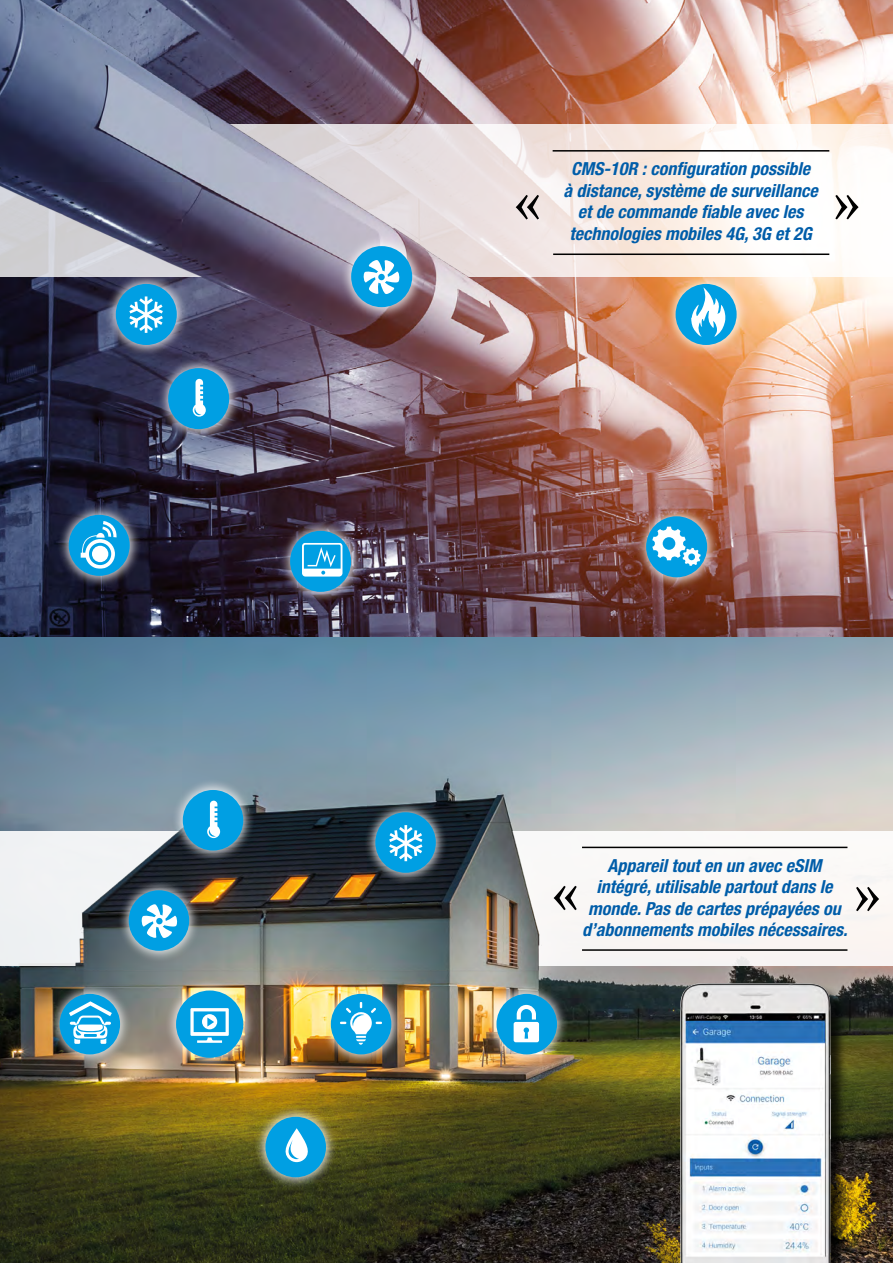
<style>
.page{position:relative;width:893px;height:1263px;background:#fff}
.page>*{position:absolute;margin:0;border:0;box-sizing:border-box;transform-origin:0 0}
.t1{font:67.2px "Minion Pro";color:#000}
.t2{font:66.6px "Minion Pro";color:#000}
.t3{font:italic 700 condensed 18px/21.6px "Helvetica Neue LT Std";color:#005da9;text-align:center}
</style>
<div class="page">
<img style="left:0;top:637px;width:893px;height:626px">
<svg style="left:0;top:831px;width:893px;height:134px"></svg>
<hr style="left:582px;top:847px;width:265px;height:1px;background:#000">
<hr style="left:582px;top:949px;width:265px;height:2px;background:#000">
<div style="left:164px;top:979px;width:91px;height:90px;background:#fff;opacity:.75"></div>
<div style="left:176px;top:990px;width:67px;height:68px;background:#009fe3;border-radius:50%"></div>
<svg style="left:190px;top:1008px;width:39px;height:35px"></svg>
<div style="left:48px;top:982px;width:84px;height:84px;background:#fff;opacity:.75"></div>
<div style="left:60px;top:994px;width:60px;height:60px;background:#009fe3;border-radius:50%"></div>
<svg style="left:69px;top:1001px;width:43px;height:43px"></svg>
<div style="left:319px;top:982px;width:84px;height:84px;background:#fff;opacity:.75"></div>
<div style="left:331px;top:994px;width:60px;height:60px;background:#009fe3;border-radius:50%"></div>
<svg style="left:340px;top:1002px;width:42px;height:43px"></svg>
<div style="left:363px;top:801px;width:85px;height:83px;background:#fff;opacity:.75"></div>
<div style="left:375px;top:812px;width:61px;height:61px;background:#009fe3;border-radius:50%"></div>
<svg style="left:389px;top:825px;width:33px;height:36px"></svg>
<div style="left:254px;top:1105px;width:84px;height:84px;background:#fff;opacity:.75"></div>
<div style="left:265px;top:1117px;width:61px;height:60px;background:#009fe3;border-radius:50%"></div>
<svg style="left:285px;top:1128px;width:23px;height:34px"></svg>
<div style="left:485px;top:982px;width:84px;height:84px;background:#fff;opacity:.75"></div>
<div style="left:496px;top:994px;width:61px;height:60px;background:#009fe3;border-radius:50%"></div>
<svg style="left:514px;top:1005px;width:25px;height:37px"></svg>
<div style="left:171px;top:778px;width:84px;height:84px;background:#fff;opacity:.75"></div>
<div style="left:183px;top:790px;width:60px;height:60px;background:#009fe3;border-radius:50%"></div>
<svg style="left:207px;top:801px;width:13px;height:37px"></svg>
<div style="left:117px;top:879px;width:84px;height:83px;background:#fff;opacity:.75"></div>
<div style="left:129px;top:890px;width:60px;height:61px;background:#009fe3;border-radius:50%"></div>
<svg style="left:141px;top:904px;width:37px;height:34px"></svg>
<img style="left:0;top:0;width:893px;height:637px">
<svg style="left:0;top:124px;width:893px;height:153px"></svg>
<hr style="left:553px;top:150px;width:276px;height:2px;background:#000">
<hr style="left:553px;top:253px;width:276px;height:2px;background:#000">
<div style="left:104px;top:272px;width:85px;height:85px;background:#fff;opacity:.75"></div>
<div style="left:116px;top:284px;width:61px;height:61px;background:#009fe3;border-radius:50%"></div>
<svg style="left:129px;top:296px;width:34px;height:37px"></svg>
<div style="left:634px;top:505px;width:85px;height:84px;background:#fff;opacity:.75"></div>
<div style="left:646px;top:516px;width:61px;height:61px;background:#009fe3;border-radius:50%"></div>
<svg style="left:652px;top:527px;width:49px;height:39px"></svg>
<div style="left:57px;top:503px;width:85px;height:84px;background:#fff;opacity:.75"></div>
<div style="left:69px;top:515px;width:61px;height:61px;background:#009fe3;border-radius:50%"></div>
<svg style="left:80px;top:521px;width:37px;height:48px"></svg>
<div style="left:92px;top:546px;width:16px;height:16px;background:#fff;border-radius:50%"></div>
<div style="left:664px;top:272px;width:84px;height:85px;background:#fff;opacity:.75"></div>
<div style="left:676px;top:284px;width:61px;height:61px;background:#009fe3;border-radius:50%"></div>
<svg style="left:691px;top:287px;width:35px;height:50px"></svg>
<div style="left:278px;top:519px;width:85px;height:84px;background:#fff;opacity:.75"></div>
<div style="left:290px;top:531px;width:61px;height:61px;background:#009fe3;border-radius:50%"></div>
<svg style="left:302px;top:543px;width:40px;height:33px"></svg>
<div style="left:156px;top:356px;width:85px;height:85px;background:#fff;opacity:.75"></div>
<div style="left:168px;top:368px;width:61px;height:61px;background:#009fe3;border-radius:50%"></div>
<svg style="left:193px;top:379px;width:13px;height:38px"></svg>
<div style="left:339px;top:234px;width:85px;height:85px;background:#fff;opacity:.75"></div>
<div style="left:351px;top:246px;width:61px;height:61px;background:#009fe3;border-radius:50%"></div>
<svg style="left:363px;top:260px;width:37px;height:34px"></svg>
<div style="left:681px;top:984px;width:167px;height:279px;background:#000;opacity:.75"></div>
<img style="left:680px;top:983px;width:151px;height:280px">
<p class="t3" style="left:563px;top:158px;width:256px">CMS-10R : configuration possible<br>à distance, système de surveillance et de commande fiable avec les technologies mobiles 4G, 3G et 2G</p>
<h1 class="t1" style="left:512px;top:156px;width:31px">«</h1>
<h1 class="t1" style="left:832px;top:156px;width:31px">»</h1>
<p class="t3" style="left:582px;top:854px;width:267px">Appareil tout en un avec eSIM intégré, utilisable partout dans le monde. Pas de cartes prépayées ou d’abonnements mobiles nécessaires.</p>
<h2 class="t2" style="left:550px;top:847px;width:31px">«</h2>
<h2 class="t2" style="left:853px;top:848px;width:31px">»</h2>
</div>
